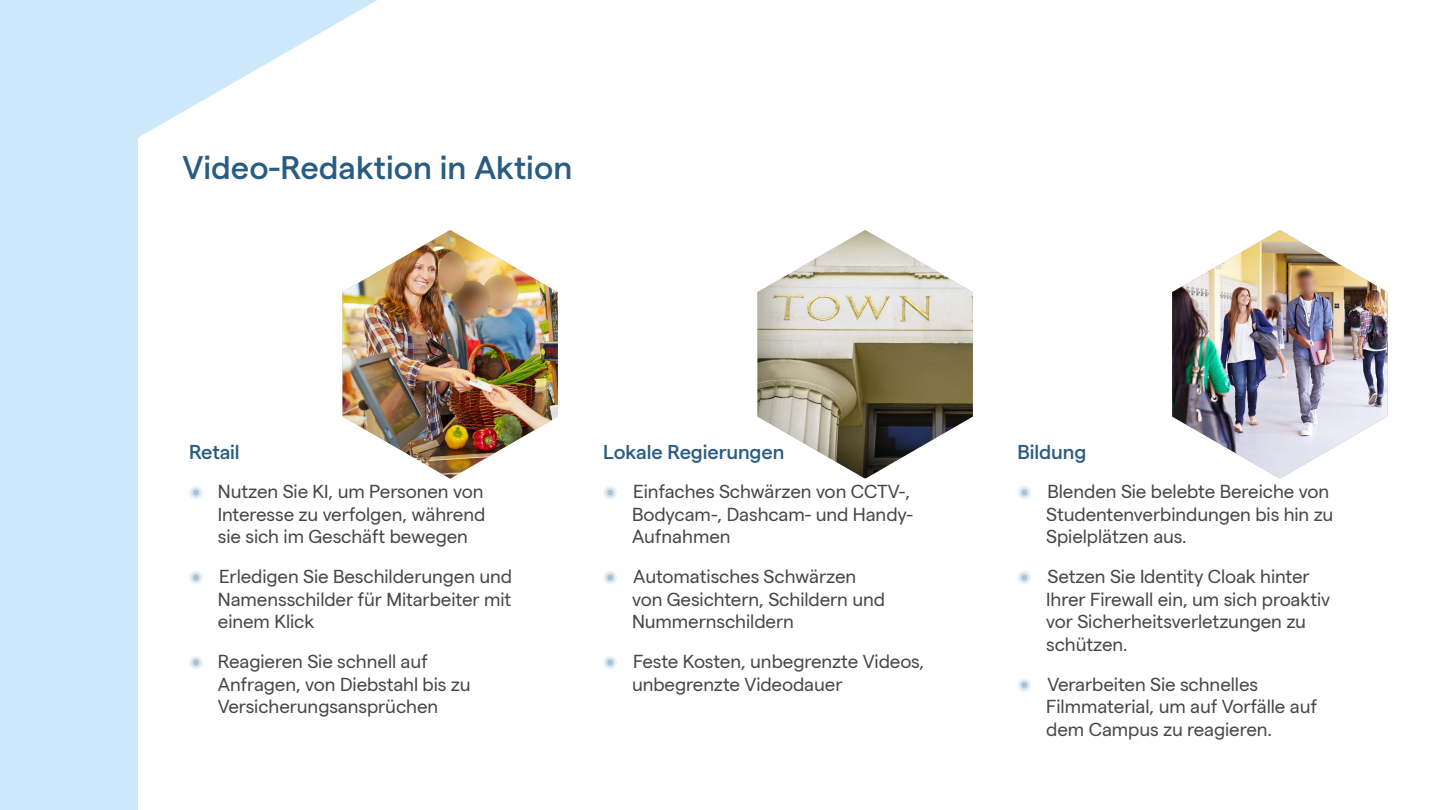
<style>
.page{position:relative;width:1440px;height:810px;background:#fff}
.page>*{position:absolute;margin:0;border:0;box-sizing:border-box;transform-origin:0 0}
.t1{font:500 32.5px "Matter SQ";color:#285c82}
.t2{font:500 20px "Matter SQ";letter-spacing:-.005em;color:#285c82}
.t3{font:18.75px/22.5px "Matter SQ";letter-spacing:-.005em;color:#474747}
</style>
<div class="page">
<svg style="left:0;top:0;width:377px;height:138px;fill:#cee8fb"></svg>
<div style="left:0;top:110px;width:138px;height:700px;background:#cee8fb"></div>
<img style="left:1172px;top:230px;width:216px;height:249px">
<div style="left:603px;top:486px;width:14px;height:13px;background:#e7f4fd;border-radius:50%"></div>
<div style="left:605px;top:488px;width:10px;height:9px;background:#d4e0ea;border-radius:50%"></div>
<svg style="left:607px;top:490px;width:6px;height:5px"></svg>
<div style="left:603px;top:571px;width:14px;height:13px;background:#e7f4fd;border-radius:50%"></div>
<div style="left:605px;top:573px;width:10px;height:9px;background:#d4e0ea;border-radius:50%"></div>
<svg style="left:607px;top:575px;width:6px;height:5px"></svg>
<div style="left:603px;top:656px;width:14px;height:13px;background:#e7f4fd;border-radius:50%"></div>
<div style="left:605px;top:658px;width:10px;height:9px;background:#d4e0ea;border-radius:50%"></div>
<svg style="left:607px;top:660px;width:6px;height:5px"></svg>
<div style="left:1018px;top:486px;width:13px;height:13px;background:#e7f4fd;border-radius:50%"></div>
<div style="left:1020px;top:488px;width:9px;height:9px;background:#d4e0ea;border-radius:50%"></div>
<svg style="left:1022px;top:490px;width:5px;height:5px"></svg>
<div style="left:1018px;top:571px;width:13px;height:13px;background:#e7f4fd;border-radius:50%"></div>
<div style="left:1020px;top:573px;width:9px;height:9px;background:#d4e0ea;border-radius:50%"></div>
<svg style="left:1022px;top:575px;width:5px;height:5px"></svg>
<div style="left:1018px;top:678px;width:13px;height:14px;background:#e7f4fd;border-radius:50%"></div>
<div style="left:1020px;top:680px;width:9px;height:10px;background:#d4e0ea;border-radius:50%"></div>
<svg style="left:1022px;top:682px;width:5px;height:6px"></svg>
<div style="left:189px;top:486px;width:14px;height:13px;background:#e7f4fd;border-radius:50%"></div>
<div style="left:191px;top:488px;width:10px;height:9px;background:#d4e0ea;border-radius:50%"></div>
<svg style="left:193px;top:490px;width:6px;height:5px"></svg>
<div style="left:189px;top:571px;width:14px;height:13px;background:#e7f4fd;border-radius:50%"></div>
<div style="left:191px;top:573px;width:10px;height:9px;background:#d4e0ea;border-radius:50%"></div>
<svg style="left:193px;top:575px;width:6px;height:5px"></svg>
<div style="left:189px;top:656px;width:14px;height:13px;background:#e7f4fd;border-radius:50%"></div>
<div style="left:191px;top:658px;width:10px;height:9px;background:#d4e0ea;border-radius:50%"></div>
<svg style="left:193px;top:660px;width:6px;height:5px"></svg>
<img style="left:758px;top:230px;width:215px;height:248px">
<img style="left:342px;top:230px;width:216px;height:249px">
<h1 class="t1" style="left:182px;top:144px;width:391px">Video-Redaktion in Aktion</h1>
<p class="t2" style="left:189px;top:438px;width:52px">Retail</p>
<p class="t3" style="left:218px;top:479px;width:269px;text-align:justify">Nutzen Sie KI, um Personen von Interesse zu verfolgen, während sie sich im Geschäft bewegen</p>
<p class="t3" style="left:218px;top:564px;width:296px;text-align:justify">Erledigen Sie Beschilderungen und Namensschilder für Mitarbeiter mit einem Klick</p>
<p class="t3" style="left:218px;top:649px;width:254px">Reagieren Sie schnell auf<br>Anfragen, von Diebstahl bis zu<br>Versicherungsansprüchen</p>
<p class="t2" style="left:603px;top:438px;width:183px">Lokale Regierungen</p>
<p class="t3" style="left:632px;top:479px;width:283px">Einfaches Schwärzen von CCTV-,<br>Bodycam-, Dashcam- und Handy-<br>Aufnahmen</p>
<p class="t3" style="left:632px;top:564px;width:255px">Automatisches Schwärzen von Gesichtern, Schildern und<br>Nummernschildern</p>
<p class="t3" style="left:632px;top:649px;width:294px">Feste Kosten, unbegrenzte Videos, unbegrenzte Videodauer</p>
<p class="t2" style="left:1018px;top:438px;width:70px">Bildung</p>
<p class="t3" style="left:1046px;top:479px;width:289px">Blenden Sie belebte Bereiche von<br>Studentenverbindungen bis hin zu<br>Spielplätzen aus.</p>
<p class="t3" style="left:1046px;top:564px;width:286px">Setzen Sie Identity Cloak hinter<br>Ihrer Firewall ein, um sich proaktiv vor Sicherheitsverletzungen zu schützen.</p>
<p class="t3" style="left:1046px;top:671px;width:273px">Verarbeiten Sie schnelles<br>Filmmaterial, um auf Vorfälle auf dem Campus zu reagieren.</p>
</div>
